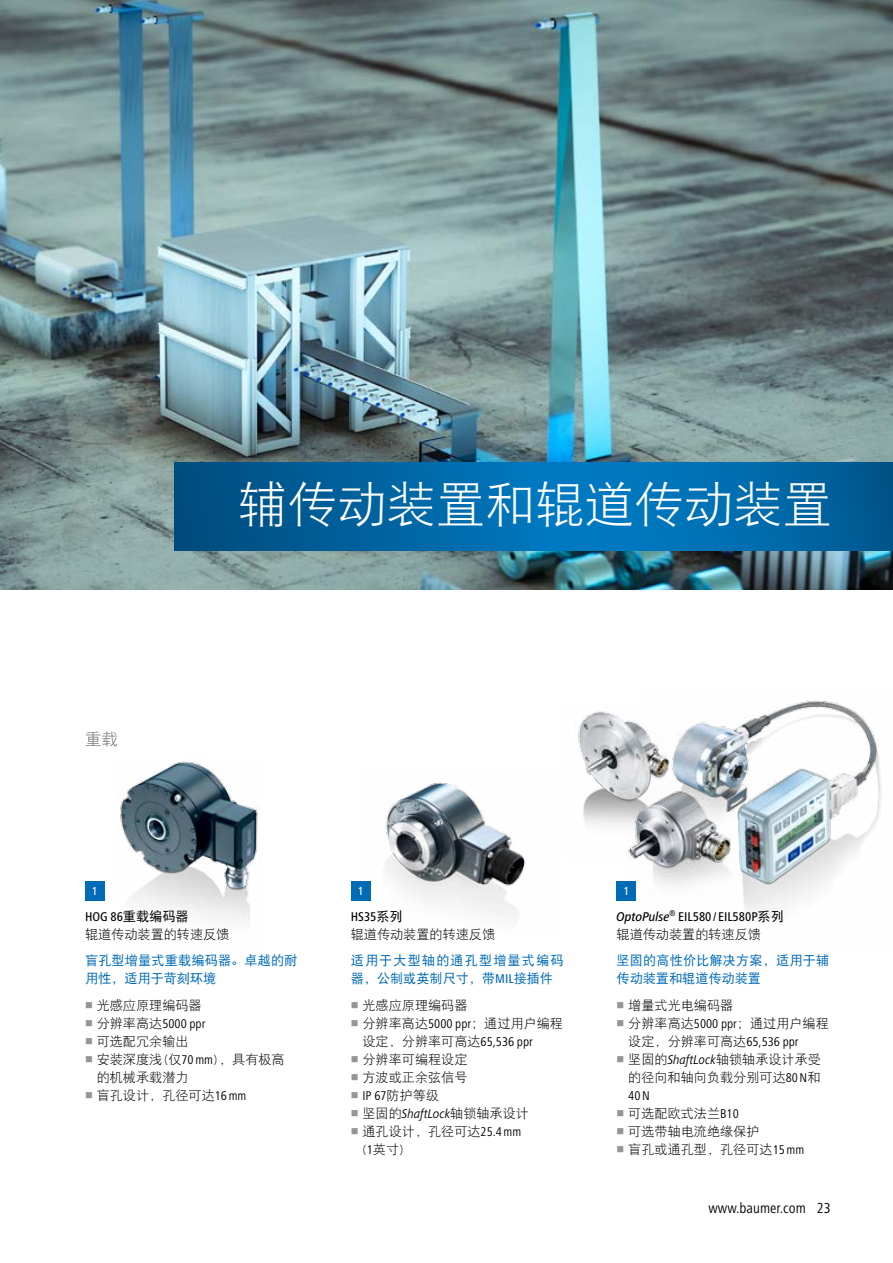
<style>
.page{position:relative;width:893px;height:1263px;background:#fff}
.page>*{position:absolute;margin:0;border:0;box-sizing:border-box;transform-origin:0 0}
.t1{font:49.5px "DFP Hei W3";color:#fff}
.t2{font:16.5px "DFP Hei W3";color:#6d6e71}
.t3{font:condensed 15px "Frutiger Next LT";color:#000}
.t4{font:13.2px/18px "DFP Hei W3";color:#000}
.t5{font:13.2px/18px "DFP Hei W5";letter-spacing:.015em;color:#006bb6}
.t6{font:500 condensed 13.2px "Frutiger Next LT";color:#000}
.t7{font:13.2px/18px "DFP Hei W5";letter-spacing:.085em;color:#006bb6}
.t8{font:condensed 13.2px "Frutiger Next LT";color:#000}
.t9{font:500 condensed 12px "Frutiger Next LT";color:#fff}
.s1{font-family:"DFP Hei W5";font-weight:400;font-stretch:normal}
.s2{font-family:"DFP Hei W3";font-stretch:normal}
.s3{font-family:"Frutiger Next LT";font-stretch:condensed}
.s4{font-family:"Frutiger Next LT";font-weight:500;font-stretch:condensed}
.s5{font-family:"Frutiger Next LT";font-style:italic}
.s6{font-style:italic;font-stretch:normal}
</style>
<div class="page">
<img style="left:0;top:0;width:893px;height:589px">
<div style="left:85px;top:882px;width:20px;height:19px;background:#006bb6"></div>
<div style="left:351px;top:882px;width:19px;height:19px;background:#006bb6"></div>
<div style="left:617px;top:882px;width:19px;height:19px;background:#006bb6"></div>
<img style="left:696px;top:700px;width:185px;height:213px">
<img style="left:578px;top:711px;width:118px;height:114px">
<img style="left:625px;top:777px;width:125px;height:136px">
<img style="left:364px;top:781px;width:162px;height:136px">
<img style="left:120px;top:761px;width:138px;height:163px">
<svg style="left:174px;top:462px;width:719px;height:88px;background:#0066a5"></svg>
<p class="t2" style="left:85px;top:731px;width:34px">重载</p>
<h1 class="t1" style="left:238px;top:479px;width:596px">辅传动装置和辊道传动装置</h1>
<p class="t9" style="left:92px;top:885px;width:7px">1</p>
<p class="t9" style="left:358px;top:885px;width:7px">1</p>
<p class="t9" style="left:623px;top:885px;width:7px">1</p>
<p class="t6" style="left:85px;top:909px;width:105px">HOG 86<span class="s1">重载编码器</span></p>
<p class="t4" style="left:85px;top:925px;width:146px">辊道传动装置的转速反馈</p>
<p class="t5" style="left:85px;top:951px;width:214px">盲孔型增量式重载编码器。卓越的耐用性，适用于苛刻环境</p>
<p class="t4" style="left:97px;top:996px;width:106px">光感应原理编码器</p>
<p class="t8" style="left:97px;top:1016px;width:110px"><span class="s2">分辨率高达</span>5000 ppr</p>
<p class="t4" style="left:97px;top:1032px;width:190px">可选配冗余输出<br>安装深度浅 (仅<span class="s3">70mm</span>) ，具有极高的机械承载潜力<br>盲孔设计，孔径可达<span class="s3">16mm</span></p>
<p class="t6" style="left:351px;top:909px;width:53px">HS35<span class="s1">系列</span></p>
<p class="t4" style="left:351px;top:925px;width:146px">辊道传动装置的转速反馈</p>
<p class="t7" style="left:351px;top:951px;width:214px">适用于大型轴的通孔型增量式编码器，公制或英制尺寸，带<span class="s4">MIL</span>接插件</p>
<p class="t4" style="left:362px;top:996px;width:202px">光感应原理编码器<br>分辨率高达<span class="s3">5000 ppr</span>；通过用户编程设定，分辨率可高达<span class="s3">65,536 ppr<br></span>分辨率可编程设定<br>方波或正余弦信号</p>
<p class="t8" style="left:362px;top:1088px;width:78px">IP 67<span class="s2">防护等级</span></p>
<p class="t4" style="left:362px;top:1104px;width:168px">坚固的<span class="s5">ShaftLock</span>轴锁轴承设计通孔设计，孔径可达<span class="s3">25.4mm </span>(<span class="s3">1</span>英寸)</p>
<p class="t6" style="left:617px;top:909px;width:169px"><span class="s6">OptoPulse</span><sup>®</sup> EIL580 / EIL580P<span class="s1">系列</span></p>
<p class="t4" style="left:617px;top:925px;width:146px">辊道传动装置的转速反馈</p>
<p class="t5" style="left:617px;top:951px;width:214px">坚固的高性价比解决方案，适用于辅传动装置和辊道传动装置</p>
<p class="t4" style="left:628px;top:996px;width:202px">增量式光电编码器<br>分辨率高达<span class="s3">5000 ppr</span>；通过用户编程设定，分辨率可高达<span class="s3">65,536 ppr<br></span>坚固的<span class="s5">ShaftLock</span>轴锁轴承设计承受的径向和轴向负载分别可达<span class="s3">80N</span>和</p>
<p class="t8" style="left:628px;top:1088px;width:23px">40N</p>
<p class="t4" style="left:628px;top:1104px;width:177px">可选配欧式法兰<span class="s3">B10<br></span>可选带轴电流绝缘保护<br>盲孔或通孔型，孔径可达<span class="s3">15mm</span></p>
<p class="t3" style="left:708px;top:1200px;width:124px">www.baumer.com 23</p>
</div>
